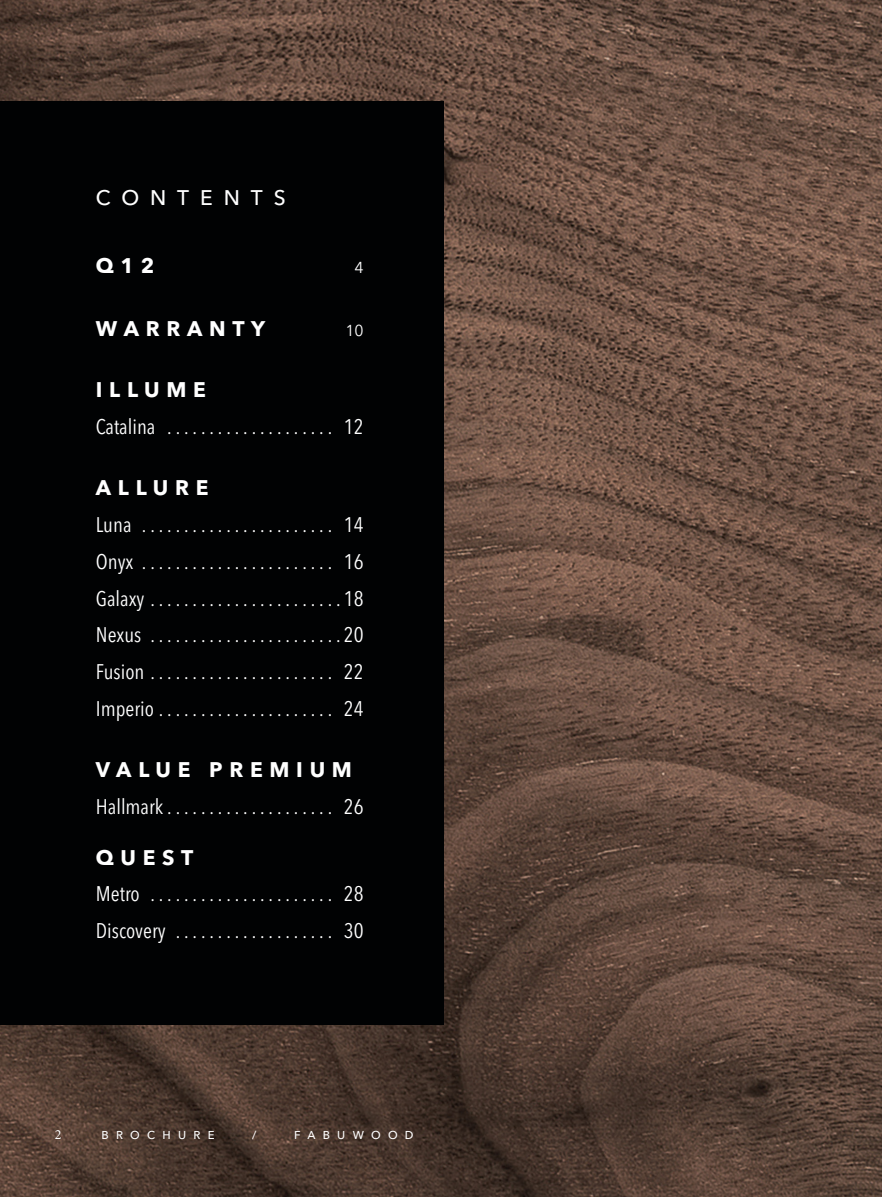
<style>
.page{position:relative;width:882px;height:1197px;background:#fff}
.page>*{position:absolute;margin:0;border:0;box-sizing:border-box;transform-origin:0 0}
.TOC_2{font:condensed 21px "Avenir Next LT Pro";color:#fff}
.TOC_1{font:700 21px "Avenir Next LT Pro";letter-spacing:.32em;color:#fff}
.Contents_Title{font:500 21px "Avenir Next LT Pro";letter-spacing:.52em;color:#fff}
.TOC_1-2{font:15.75px "Avenir Next LT Pro";color:#fff}
.TOC_2-2{font:14px "Minion Pro";color:#fff}
.TOC_2-3{font:500 11.38px "Avenir Next LT Pro";letter-spacing:.64em;color:#fff}
</style>
<div class="page">
<img style="left:0;top:0;width:882px;height:1197px">
<div style="left:0;top:101px;width:443px;height:923px;background:#010203"></div>
<p class="Contents_Title" style="left:96px;top:185px;width:191px">CONTENTS</p>
<p class="TOC_1" style="left:96px;top:253px;width:60px">Q12</p>
<p class="TOC_1-2" style="left:355px;top:258px;width:11px">4</p>
<p class="TOC_1" style="left:96px;top:316px;width:171px">WARRANTY</p>
<p class="TOC_1-2" style="left:345px;top:321px;width:20px">10</p>
<p class="TOC_1" style="left:96px;top:377px;width:112px">ILLUME</p>
<p class="TOC_2" style="left:96px;top:414px;width:269px">Catalina . . . . . . . . . . . . . . . . . . . . 12</p>
<p class="TOC_1" style="left:96px;top:475px;width:114px">ALLURE</p>
<p class="TOC_2" style="left:96px;top:512px;width:269px">Luna . . . . . . . . . . . . . . . . . . . . . . . 14</p>
<p class="TOC_2" style="left:96px;top:549px;width:269px">Onyx . . . . . . . . . . . . . . . . . . . . . . . 16</p>
<p class="TOC_2" style="left:96px;top:585px;width:269px">Galaxy . . . . . . . . . . . . . . . . . . . . . . 18</p>
<p class="TOC_2" style="left:96px;top:622px;width:269px">Nexus . . . . . . . . . . . . . . . . . . . . . . 20</p>
<p class="TOC_2" style="left:96px;top:659px;width:269px">Fusion . . . . . . . . . . . . . . . . . . . . . . 22</p>
<p class="TOC_2" style="left:96px;top:696px;width:269px">Imperio . . . . . . . . . . . . . . . . . . . . . 24</p>
<p class="TOC_1" style="left:96px;top:757px;width:258px">VALUE PREMIUM</p>
<p class="TOC_2" style="left:96px;top:794px;width:269px">Hallmark . . . . . . . . . . . . . . . . . . . . 26</p>
<p class="TOC_1" style="left:96px;top:844px;width:99px">QUEST</p>
<p class="TOC_2" style="left:96px;top:881px;width:269px">Metro . . . . . . . . . . . . . . . . . . . . . . 28</p>
<p class="TOC_2" style="left:96px;top:918px;width:269px">Discovery . . . . . . . . . . . . . . . . . . . 30</p>
<p class="TOC_2-2" style="left:55px;top:1125px;width:8px">2</p>
<p class="TOC_2-3" style="left:101px;top:1128px;width:115px">BROCHURE</p>
<p class="TOC_2-3" style="left:252px;top:1128px;width:6px">/</p>
<p class="TOC_2-3" style="left:294px;top:1128px;width:121px">FABUWOOD</p>
</div>
